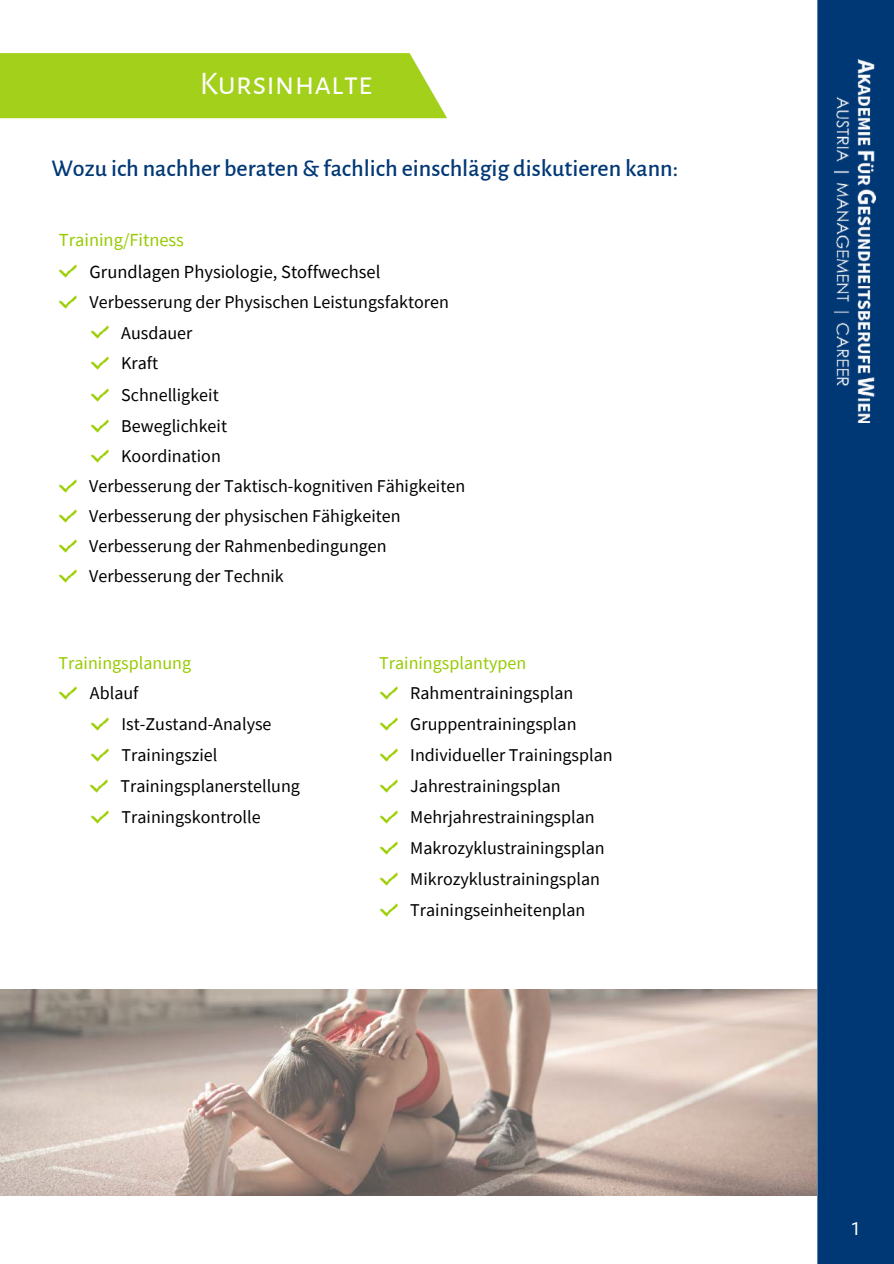
<style>
.page{position:relative;width:894px;height:1264px;background:#fff}
.page>*{position:absolute;margin:0;border:0;box-sizing:border-box;transform-origin:0 0}
.t1{font:33px "Alegreya Sans SC";color:#fff}
.t2{font:500 24px "Alegreya Sans";color:#003876}
.t3{font:18.45px "Source Sans Pro";color:#000}
.t4{font:18.45px "Source Sans Pro";color:#97cb00}
.t5{font:18px/30.9px "Source Sans Pro";color:#000}
.t6{font:18px "Source Sans Pro";color:#97cb00}
.t7{font:18px "Roboto";color:#fff}
</style>
<div class="page">
<div style="left:0;top:53px;width:447px;height:65px;background:#a2d01b"></div>
<div style="left:817px;top:0;width:76px;height:1263px;background:#003876"></div>
<img style="left:59px;top:264px;width:18px;height:14px">
<img style="left:833px;top:60px;width:42px;height:362px">
<img style="left:59px;top:295px;width:18px;height:14px">
<img style="left:90px;top:325px;width:18px;height:14px">
<img style="left:90px;top:356px;width:18px;height:14px">
<img style="left:90px;top:388px;width:18px;height:14px">
<img style="left:90px;top:419px;width:18px;height:14px">
<img style="left:90px;top:748px;width:18px;height:14px">
<img style="left:90px;top:717px;width:18px;height:14px">
<img style="left:59px;top:686px;width:18px;height:14px">
<img style="left:89px;top:779px;width:18px;height:14px">
<img style="left:90px;top:810px;width:18px;height:14px">
<img style="left:90px;top:449px;width:18px;height:14px">
<img style="left:59px;top:479px;width:18px;height:14px">
<img style="left:59px;top:509px;width:18px;height:14px">
<img style="left:59px;top:539px;width:18px;height:14px">
<img style="left:59px;top:569px;width:18px;height:14px">
<img style="left:379px;top:686px;width:18px;height:14px">
<img style="left:379px;top:717px;width:18px;height:14px">
<img style="left:379px;top:748px;width:18px;height:14px">
<img style="left:379px;top:779px;width:18px;height:14px">
<img style="left:379px;top:810px;width:18px;height:14px">
<img style="left:379px;top:841px;width:18px;height:14px">
<img style="left:379px;top:872px;width:18px;height:14px">
<img style="left:379px;top:903px;width:18px;height:14px">
<img style="left:0;top:989px;width:816px;height:206px">
<h1 class="t1" style="left:200px;top:67px;width:174px">Kursinhalte</h1>
<h2 class="t2" style="left:51px;top:156px;width:628px">Wozu ich nachher beraten &amp; fachlich einschlägig diskutieren kann:</h2>
<p class="t4" style="left:59px;top:228px;width:127px">Training/Fitness</p>
<p class="t3" style="left:90px;top:259px;width:292px">Grundlagen Physiologie, Stoffwechsel</p>
<p class="t5" style="left:121px;top:286px;width:329px;text-indent:-32px">Verbesserung der Physischen Leistungsfaktoren<br>Ausdauer<br>Kraft<br>Schnelligkeit<br>Beweglichkeit</p>
<p class="t5" style="left:89px;top:440px;width:377px;line-height:29.8px;text-indent:32px">Koordination<br>Verbesserung der Taktisch-kognitiven Fähigkeiten Verbesserung der physischen Fähigkeiten Verbesserung der Rahmenbedingungen Verbesserung der Technik</p>
<p class="t6" style="left:59px;top:650px;width:134px">Trainingsplanung</p>
<p class="t5" style="left:90px;top:677px;width:50px">Ablauf</p>
<p class="t5" style="left:121px;top:708px;width:151px">Ist-Zustand-Analyse</p>
<p class="t5" style="left:121px;top:739px;width:97px">Trainingsziel</p>
<p class="t5" style="left:120px;top:770px;width:181px">Trainingsplanerstellung<br>Trainingskontrolle</p>
<p class="t6" style="left:379px;top:650px;width:149px">Trainingsplantypen</p>
<p class="t5" style="left:410px;top:677px;width:204px">Rahmentrainingsplan<br>Gruppentrainingsplan<br>Individueller Trainingsplan<br>Jahrestrainingsplan<br>Mehrjahrestrainingsplan<br>Makrozyklustrainingsplan<br>Mikrozyklustrainingsplan<br>Trainingseinheitenplan</p>
<p class="t7" style="left:850px;top:1218px;width:12px">1</p>
</div>
